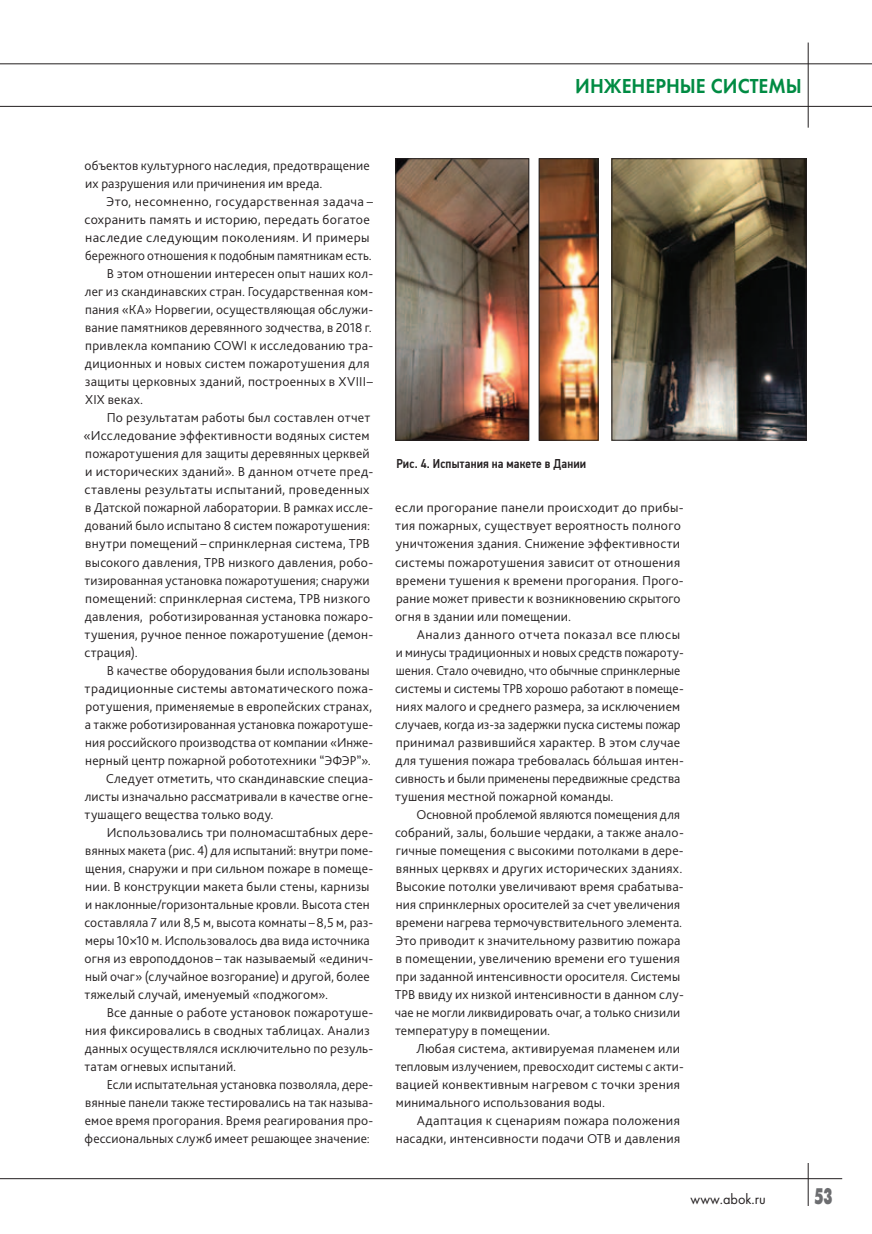
<style>
.page{position:relative;width:872px;height:1234px;background:#fff}
.page>*{position:absolute;margin:0;border:0;box-sizing:border-box;transform-origin:0 0}
.t1{font:22.5px "Futura Futuris X";color:#6c6d70;scale:.6 1}
.t2{font:21px "Futura Demi";color:#008b43;scale:.95 1}
.t3{font:15px "Futura";color:#231f20;scale:.95 1}
.t4{font:300 13.5px/18px "Bliss Pro";letter-spacing:.01em;color:#231f20}
.t5{font:300 13.5px "Bliss Pro";letter-spacing:.03em;color:#231f20}
.t6{font:500 12.75px "PF Din Text Cond Pro";letter-spacing:.015em;color:#231f20}
</style>
<div class="page">
<hr style="left:0;top:1177px;width:842px;height:1px;background:#231f20">
<hr style="left:808px;top:1162px;width:1px;height:43px;background:#231f20">
<hr style="left:0;top:63px;width:872px;height:1px;background:#231f20">
<hr style="left:0;top:106px;width:872px;height:1px;background:#231f20">
<hr style="left:808px;top:43px;width:1px;height:85px;background:#231f20">
<img style="left:613px;top:160px;width:191px;height:278px">
<div style="left:611px;top:158px;width:195px;height:282px;border:1px solid #231f20"></div>
<img style="left:397px;top:160px;width:130px;height:278px">
<div style="left:395px;top:158px;width:134px;height:282px;border:1px solid #231f20"></div>
<img style="left:541px;top:160px;width:55px;height:278px">
<div style="left:539px;top:158px;width:59px;height:282px;border:1px solid #231f20"></div>
<h2 class="t2" style="left:575px;top:73px;width:240px">ИНЖЕНЕРНЫЕ СИСТЕМЫ</h2>
<p class="t4" style="left:85px;top:156px;width:287px">объектов культурного наследия, предотвращение их разрушения или причинения им вреда.</p>
<p class="t5" style="left:106px;top:193px;width:268px">Это, несомненно, государственная задача –</p>
<p class="t4" style="left:85px;top:210px;width:287px">сохранить память и историю, передать богатое</p>
<p class="t4" style="left:85px;top:228px;width:286px">наследие следующим поколениям. И примеры</p>
<p class="t4" style="left:85px;top:246px;width:288px">бережного отношения к подобным памятникам есть.</p>
<p class="t4" style="left:107px;top:264px;width:268px">В этом отношении интересен опыт наших кол-</p>
<p class="t4" style="left:85px;top:282px;width:290px">лег из скандинавских стран. Государственная ком-</p>
<p class="t4" style="left:85px;top:300px;width:289px">пания «КА» Норвегии, осуществляющая обслужи-</p>
<p class="t4" style="left:85px;top:318px;width:288px">вание памятников деревянного зодчества, в 2018 г.</p>
<p class="t4" style="left:85px;top:336px;width:289px">привлекла компанию COWI к исследованию тра-</p>
<p class="t4" style="left:85px;top:354px;width:286px">диционных и новых систем пожаротушения для</p>
<p class="t4" style="left:85px;top:372px;width:289px">защиты церковных зданий, построенных в XVIII–</p>
<p class="t4" style="left:85px;top:390px;width:59px">XIX веках.</p>
<p class="t4" style="left:107px;top:408px;width:265px">По результатам работы был составлен отчет</p>
<p class="t4" style="left:84px;top:426px;width:287px">«Исследование эффективности водяных систем</p>
<p class="t4" style="left:85px;top:444px;width:286px">пожаротушения для защиты деревянных церквей</p>
<p class="t4" style="left:85px;top:462px;width:289px">и исторических зданий». В данном отчете пред-</p>
<p class="t4" style="left:85px;top:480px;width:286px">ставлены результаты испытаний, проведенных</p>
<p class="t4" style="left:85px;top:498px;width:289px">в Датской пожарной лаборатории. В рамках иссле-</p>
<p class="t4" style="left:85px;top:516px;width:287px">дований было испытано 8 систем пожаротушения:</p>
<p class="t4" style="left:85px;top:534px;width:286px">внутри помещений – спринклерная система, ТРВ</p>
<p class="t4" style="left:85px;top:552px;width:289px">высокого давления, ТРВ низкого давления, робо-</p>
<p class="t4" style="left:85px;top:570px;width:286px">тизированная установка пожаротушения; снаружи</p>
<p class="t4" style="left:85px;top:588px;width:286px">помещений: спринклерная система, ТРВ низкого</p>
<p class="t4" style="left:85px;top:606px;width:290px">давления, роботизированная установка пожаро-</p>
<p class="t4" style="left:85px;top:624px;width:290px">тушения, ручное пенное пожаротушение (демон-</p>
<p class="t4" style="left:85px;top:642px;width:55px">страция).</p>
<p class="t4" style="left:107px;top:660px;width:264px">В качестве оборудования были использованы</p>
<p class="t4" style="left:85px;top:678px;width:290px">традиционные системы автоматического пожа-</p>
<p class="t4" style="left:86px;top:696px;width:288px">ротушения, применяемые в европейских странах,</p>
<p class="t4" style="left:85px;top:714px;width:290px">а также роботизированная установка пожаротуше-</p>
<p class="t4" style="left:85px;top:732px;width:289px">ния российского производства от компании «Инже-</p>
<p class="t4" style="left:85px;top:750px;width:287px">нерный центр пожарной робототехники “ЭФЭР”».</p>
<p class="t4" style="left:106px;top:768px;width:269px">Следует отметить, что скандинавские специа-</p>
<p class="t4" style="left:85px;top:786px;width:290px">листы изначально рассматривали в качестве огне-</p>
<p class="t4" style="left:85px;top:804px;width:190px">тушащего вещества только воду.</p>
<p class="t4" style="left:107px;top:822px;width:268px">Использовались три полномасштабных дере-</p>
<p class="t4" style="left:85px;top:840px;width:289px">вянных макета (рис. 4) для испытаний: внутри поме-</p>
<p class="t4" style="left:85px;top:858px;width:288px">щения, снаружи и при сильном пожаре в помеще-</p>
<p class="t4" style="left:85px;top:876px;width:286px">нии. В конструкции макета были стены, карнизы</p>
<p class="t4" style="left:85px;top:894px;width:286px">и наклонные/горизонтальные кровли. Высота стен</p>
<p class="t4" style="left:85px;top:912px;width:290px">составляла 7 или 8,5 м, высота комнаты–8,5 м, раз-</p>
<p class="t4" style="left:85px;top:930px;width:286px">меры 10×10 м. Использовалось два вида источника</p>
<p class="t4" style="left:85px;top:948px;width:290px">огня из европоддонов – так называемый «единич-</p>
<p class="t4" style="left:85px;top:966px;width:286px">ный очаг» (случайное возгорание) и другой, более</p>
<p class="t4" style="left:85px;top:984px;width:245px">тяжелый случай, именуемый «поджогом».</p>
<p class="t4" style="left:107px;top:1002px;width:268px">Все данные о работе установок пожаротуше-</p>
<p class="t4" style="left:85px;top:1020px;width:286px">ния фиксировались в сводных таблицах. Анализ</p>
<p class="t4" style="left:85px;top:1038px;width:290px">данных осуществлялся исключительно по резуль-</p>
<p class="t4" style="left:85px;top:1056px;width:153px">татам огневых испытаний.</p>
<p class="t4" style="left:107px;top:1074px;width:268px">Если испытательная установка позволяла, дере-</p>
<p class="t4" style="left:85px;top:1092px;width:289px">вянные панели также тестировались на так называ-</p>
<p class="t4" style="left:85px;top:1110px;width:290px">емое время прогорания. Время реагирования про-</p>
<p class="t4" style="left:85px;top:1128px;width:287px">фессиональных служб имеет решающее значение:</p>
<p class="t6" style="left:396px;top:456px;width:191px">Рис. 4. Испытания на макете в Дании</p>
<p class="t4" style="left:395px;top:498px;width:290px">если прогорание панели происходит до прибы&shy;тия пожарных, существует вероятность полного уничтожения здания. Снижение эффективности системы пожаротушения зависит от отношения времени тушения к времени прогорания. Прого&shy;рание может привести к возникновению скрытого огня в здании или помещении.</p>
<p class="t4" style="left:395px;top:624px;width:290px;text-indent:22px">Анализ данного отчета показал все плюсы и минусы традиционных и новых средств пожароту&shy;шения. Стало очевидно, что обычные спринклерные системы и системы ТРВ хорошо работают в помеще&shy;ниях малого и среднего размера, за исключением случаев, когда из-за задержки пуска системы пожар принимал развившийся характер. В этом случае для тушения пожара требовалась бóльшая интен&shy;сивность и были применены передвижные средства тушения местной пожарной команды.</p>
<p class="t4" style="left:395px;top:804px;width:291px;text-indent:22px">Основной проблемой являются помещения для собраний, залы, большие чердаки, а также анало&shy;гичные помещения с высокими потолками в дере&shy;вянных церквях и других исторических зданиях.<br>Высокие потолки увеличивают время срабатыва&shy;ния спринклерных оросителей за счет увеличения времени нагрева термочувствительного элемента.<br>Это приводит к значительному развитию пожара в помещении, увеличению времени его тушения при заданной интенсивности оросителя. Системы ТРВ ввиду их низкой интенсивности в данном слу&shy;чае не могли ликвидировать очаг, а только снизили температуру в помещении.</p>
<p class="t4" style="left:395px;top:1038px;width:290px;text-indent:21px">Любая система, активируемая пламенем или тепловым излучением, превосходит системы с акти&shy;вацией конвективным нагревом с точки зрения минимального использования воды.</p>
<p class="t4" style="left:396px;top:1110px;width:286px;text-align:right">Адаптация к сценариям пожара положения насадки, интенсивности подачи ОТВ и давления</p>
<p class="t3" style="left:690px;top:1189px;width:80px">www.abok.ru</p>
<h1 class="t1" style="left:814px;top:1181px;width:32px">53</h1>
</div>
